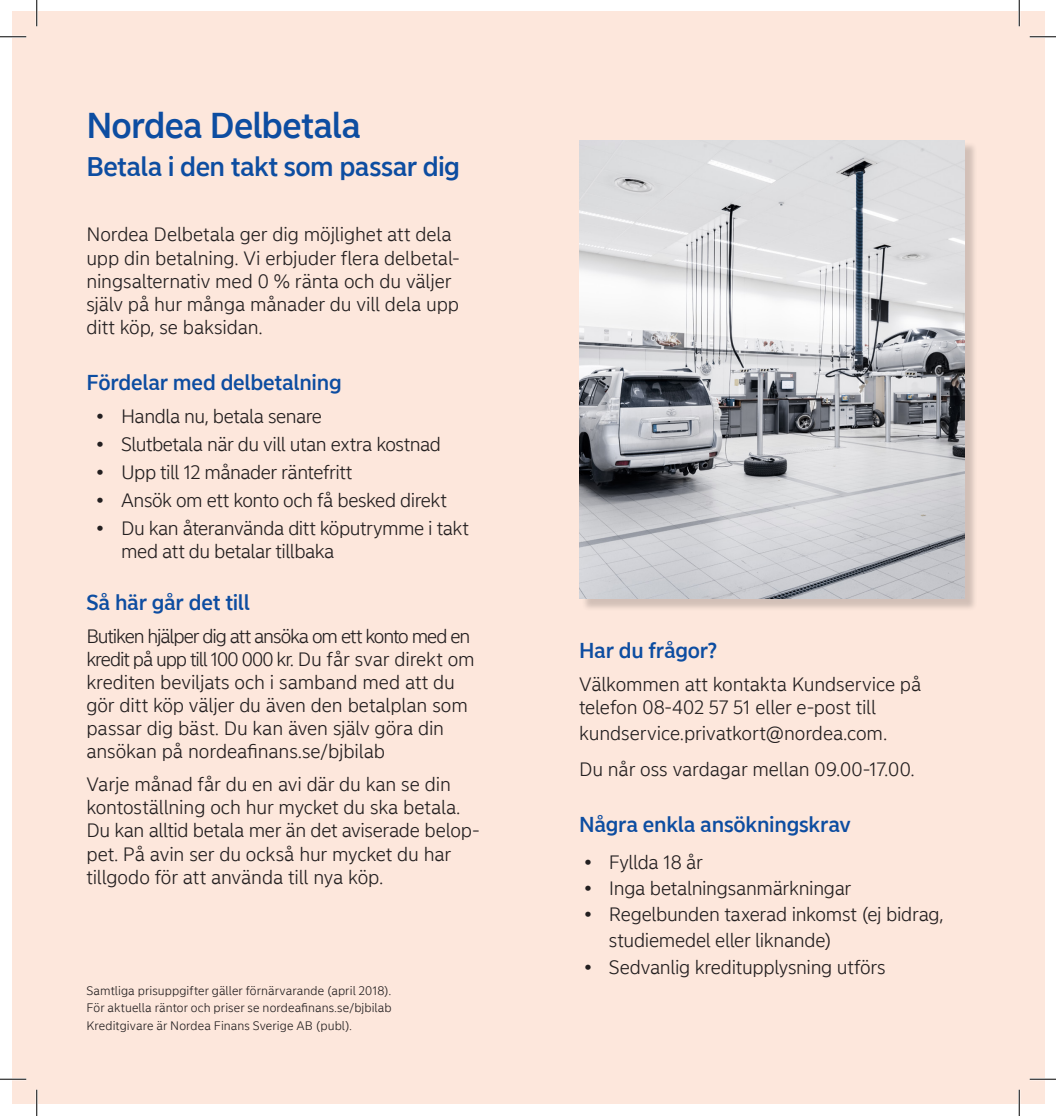
<style>
.page{position:relative;width:1056px;height:1116px;background:#fff}
.page>*{position:absolute;margin:0;border:0;box-sizing:border-box;transform-origin:0 0}
.Main_heading__inside{font:500 35px "Nordea Sans Small";letter-spacing:-.025em;color:#0d4da1}
.Main_heading__inside-2{font:500 26.25px "Nordea Sans Small";letter-spacing:-.02em;color:#0d4da1}
.Subhead_1{font:500 21px "Nordea Sans Small";letter-spacing:-.01em;color:#0d4da1}
.Body_text{font:300 19.25px/23.1px "Nordea Sans Small";letter-spacing:-.01em;color:#231f20}
.t1{font:300 12.25px "Nordea Sans Small";letter-spacing:.01em;color:#231f20}
</style>
<div class="page">
<div style="left:12px;top:12px;width:1032px;height:1091px;background:#fde7dc"></div>
<div style="left:581px;top:142px;width:396px;height:469px;background:#231f20;opacity:.2"></div>
<img style="left:580px;top:140px;width:385px;height:459px">
<hr style="left:0;top:36px;width:26px;height:2px;background:#fff">
<hr style="left:1029px;top:36px;width:27px;height:2px;background:#fff">
<hr style="left:0;top:1077px;width:26px;height:3px;background:#fff">
<hr style="left:1029px;top:1077px;width:27px;height:3px;background:#fff">
<hr style="left:36px;top:0;width:2px;height:26px;background:#fff">
<hr style="left:36px;top:1089px;width:2px;height:26px;background:#fff">
<hr style="left:1018px;top:0;width:2px;height:26px;background:#fff">
<hr style="left:1018px;top:1089px;width:2px;height:26px;background:#fff">
<svg style="left:0;top:36px;width:26px;height:1px"></svg>
<svg style="left:1029px;top:36px;width:27px;height:1px"></svg>
<svg style="left:0;top:1078px;width:26px;height:1px"></svg>
<svg style="left:1029px;top:1078px;width:27px;height:1px"></svg>
<svg style="left:36px;top:0;width:1px;height:26px"></svg>
<svg style="left:36px;top:1089px;width:1px;height:26px"></svg>
<svg style="left:1019px;top:0;width:1px;height:26px"></svg>
<svg style="left:1019px;top:1089px;width:1px;height:26px"></svg>
<p class="Main_heading__inside" style="left:86px;top:104px;width:276px">Nordea Delbetala</p>
<p class="Main_heading__inside-2" style="left:86px;top:151px;width:375px">Betala i den takt som passar dig</p>
<p class="Body_text" style="left:86px;top:223px;width:375px">Nordea Delbetala ger dig möjlighet att dela upp din betalning. Vi erbjuder flera delbetal&shy;ningsalternativ med 0 % ränta och du väljer själv på hur många månader du vill dela upp ditt köp, se baksidan.</p>
<p class="Subhead_1" style="left:86px;top:369px;width:257px">Fördelar med delbetalning</p>
<p class="Body_text" style="left:96px;top:405px;width:227px">• Handla nu, betala senare</p>
<p class="Body_text" style="left:96px;top:433px;width:346px">• Slutbetala när du vill utan extra kostnad</p>
<p class="Body_text" style="left:96px;top:461px;width:258px">• Upp till 12 månader räntefritt</p>
<p class="Body_text" style="left:96px;top:489px;width:352px">• Ansök om ett konto och få besked direkt</p>
<p class="Body_text" style="left:121px;top:517px;width:349px;text-indent:-25px">• Du kan återanvända ditt köputrymme i takt med att du betalar tillbaka</p>
<p class="Subhead_1" style="left:86px;top:589px;width:165px">Så här går det till</p>
<p class="Body_text" style="left:86px;top:624px;width:390px">Butiken hjälper dig att ansöka om ett konto med en kredit på upp till 100 000 kr. Du får svar direkt om krediten beviljats och i samband med att du gör ditt köp väljer du även den betalplan som passar dig bäst. Du kan även själv göra din ansökan på nordeafinans.se/bjbilab</p>
<p class="Body_text" style="left:86px;top:773px;width:394px">Varje månad får du en avi där du kan se din kontoställning och hur mycket du ska betala.<br>Du kan alltid betala mer än det aviserade belop&shy;pet. På avin ser du också hur mycket du har tillgodo för att använda till nya köp.</p>
<p class="t1" style="left:86px;top:982px;width:306px">Samtliga prisuppgifter gäller förnärvarande (april 2018).</p>
<p class="t1" style="left:86px;top:1000px;width:307px">För aktuella räntor och priser se nordeafinans.se/bjbilab</p>
<p class="t1" style="left:86px;top:1017px;width:267px">Kreditgivare är Nordea Finans Sverige AB (publ).</p>
<p class="Subhead_1" style="left:579px;top:637px;width:139px">Har du frågor?</p>
<p class="Body_text" style="left:579px;top:672px;width:344px">Välkommen att kontakta Kundservice på telefon 08-402 57 51 eller e-post till</p>
<p class="Body_text" style="left:579px;top:722px;width:309px">kundservice.privatkort@nordea.com.</p>
<p class="Body_text" style="left:579px;top:758px;width:337px">Du når oss vardagar mellan 09.00-17.00.</p>
<p class="Subhead_1" style="left:579px;top:812px;width:273px">Några enkla ansökningskrav</p>
<p class="Body_text" style="left:584px;top:850px;width:120px">• Fyllda 18 år</p>
<p class="Body_text" style="left:584px;top:876px;width:269px">• Inga betalningsanmärkningar</p>
<p class="Body_text" style="left:609px;top:901px;width:336px;line-height:26.2px;text-indent:-25px">• Regelbunden taxerad inkomst (ej bidrag, studiemedel eller liknande)</p>
<p class="Body_text" style="left:584px;top:955px;width:303px">• Sedvanlig kreditupplysning utförs</p>
</div>
